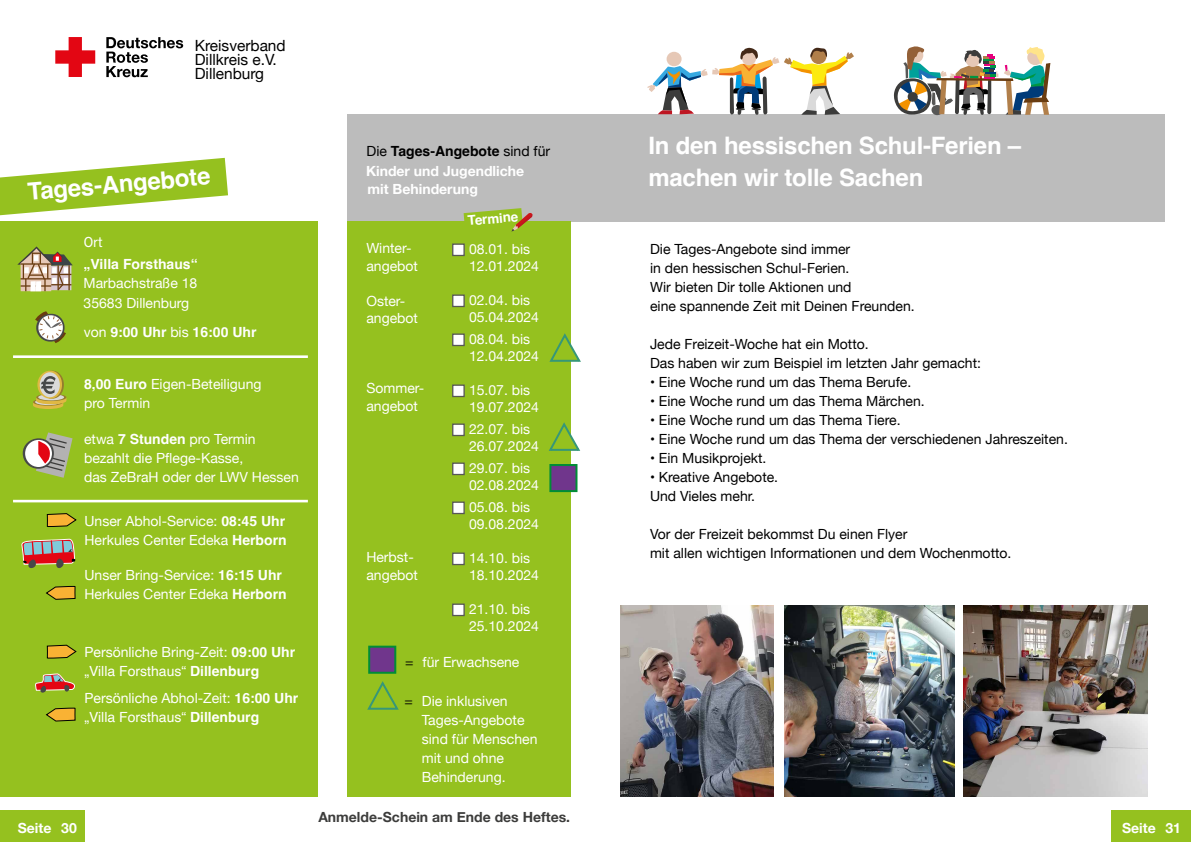
<style>
.page{position:relative;width:1191px;height:842px;background:#fff}
.page>*{position:absolute;margin:0;border:0;box-sizing:border-box;transform-origin:0 0}
.t1{font:700 24px/32px "Helvetica";letter-spacing:-.01em;color:#fff}
.t2{font:15.4px/14.4px "Helvetica Neue";color:#000}
.t3{font:14px/19px "Helvetica Neue";color:#fff}
.t4{font:14px/19px "Helvetica Neue";color:#000}
.t5{font:14px "Helvetica";color:#fff}
.t6{font:700 14px "Helvetica Neue";color:#fff}
.t7{font:700 14px "Helvetica";color:#fff}
.t8{font:700 14px "Helvetica Neue";color:#3c3c3b}
.t9{font:700 14px "Helvetica";color:#000}
.t10{font:14px "Trade Gothic Next LT Pro";color:#fff}
.t11{font:700 13.4px "Helvetica";color:#fff}
.s1{font-family:"Helvetica Neue";font-weight:400}
.s2{font-family:"Helvetica";font-weight:700}
.s3{font-weight:700}
.s4{color:#000}
</style>
<div class="page">
<div style="left:347px;top:114px;width:817px;height:108px;background:#bcbcbc"></div>
<div style="left:347px;top:221px;width:223px;height:575px;background:#95c11f"></div>
<svg style="left:647px;top:47px;width:207px;height:68px"></svg>
<svg style="left:893px;top:46px;width:157px;height:69px"></svg>
<div style="left:452px;top:243px;width:13px;height:13px;background:#fff;border:1px solid #575756"></div>
<div style="left:452px;top:294px;width:13px;height:13px;background:#fff;border:1px solid #575756"></div>
<div style="left:452px;top:333px;width:13px;height:13px;background:#fff;border:1px solid #575756"></div>
<div style="left:452px;top:384px;width:13px;height:13px;background:#fff;border:1px solid #575756"></div>
<div style="left:452px;top:423px;width:13px;height:13px;background:#fff;border:1px solid #575756"></div>
<div style="left:452px;top:462px;width:13px;height:13px;background:#fff;border:1px solid #575756"></div>
<div style="left:452px;top:501px;width:13px;height:13px;background:#fff;border:1px solid #575756"></div>
<div style="left:452px;top:552px;width:13px;height:13px;background:#fff;border:1px solid #575756"></div>
<div style="left:452px;top:603px;width:13px;height:13px;background:#fff;border:1px solid #575756"></div>
<svg style="left:0;top:158px;width:228px;height:57px"></svg>
<svg style="left:463px;top:208px;width:69px;height:24px"></svg>
<svg style="left:55px;top:37px;width:40px;height:40px"></svg>
<svg style="left:106px;top:37px;width:77px;height:40px"></svg>
<div style="left:0;top:221px;width:317px;height:575px;background:#95c11f"></div>
<div style="left:1111px;top:810px;width:80px;height:32px;background:#95c11f"></div>
<div style="left:0;top:810px;width:84px;height:32px;background:#95c11f"></div>
<svg style="left:367px;top:681px;width:32px;height:29px"></svg>
<svg style="left:549px;top:331px;width:32px;height:32px"></svg>
<svg style="left:549px;top:420px;width:32px;height:33px"></svg>
<div style="left:549px;top:464px;width:28px;height:28px;background:#70368c;border:2px solid #008d36"></div>
<div style="left:368px;top:646px;width:28px;height:28px;background:#70368c;border:2px solid #008d36"></div>
<svg style="left:33px;top:371px;width:33px;height:38px"></svg>
<svg style="left:23px;top:438px;width:31px;height:31px"></svg>
<div style="left:25px;top:440px;width:27px;height:27px;background:#fff;border-radius:50%"></div>
<svg style="left:36px;top:432px;width:37px;height:46px"></svg>
<svg style="left:35px;top:311px;width:31px;height:32px"></svg>
<svg style="left:17px;top:246px;width:56px;height:46px"></svg>
<hr style="left:13px;top:355px;width:295px;height:3px;background:#fff">
<hr style="left:13px;top:500px;width:295px;height:2px;background:#fff">
<svg style="left:35px;top:673px;width:40px;height:20px"></svg>
<svg style="left:46px;top:586px;width:30px;height:14px"></svg>
<svg style="left:45px;top:708px;width:31px;height:14px"></svg>
<svg style="left:46px;top:513px;width:31px;height:14px"></svg>
<svg style="left:46px;top:644px;width:31px;height:14px"></svg>
<svg style="left:21px;top:538px;width:55px;height:30px"></svg>
<img style="left:963px;top:606px;width:184px;height:190px">
<img style="left:784px;top:606px;width:170px;height:190px">
<img style="left:621px;top:606px;width:152px;height:190px">
<p class="t2" style="left:195px;top:39px;width:92px">Kreisverband<br>Dillkreis e.V.<br>Dillenburg</p>
<h1 class="t1" style="left:27px;top:179px;width:185px;rotate:-5deg">Tages-Angebote</h1>
<p class="t10" style="left:84px;top:232px;width:21px">Ort</p>
<p class="t7" style="left:84px;top:256px;width:116px">„Villa Forsthaus“</p>
<p class="t3" style="left:84px;top:275px;width:115px">Marbachstraße 18<br>35683 Dillenburg</p>
<p class="t7" style="left:84px;top:323px;width:174px"><span class="s1">von</span> 9:00 Uhr <span class="s1">bis</span> 16:00 Uhr</p>
<p class="t3" style="left:84px;top:375px;width:179px"><span class="s2">8,00 Euro</span> Eigen-Beteiligung pro Termin</p>
<p class="t3" style="left:84px;top:430px;width:216px">etwa <span class="s2">7 Stunden</span> pro Termin bezahlt die Pflege-Kasse,<br>das ZeBraH oder der LWV Hessen</p>
<p class="t3" style="left:84px;top:513px;width:204px">Unser Abhol-Service: <span class="s2">08:45 Uhr<br></span>Herkules Center Edeka <span class="s2">Herborn</span></p>
<p class="t3" style="left:84px;top:567px;width:204px">Unser Bring-Service: <span class="s2">16:15 Uhr<br></span>Herkules Center Edeka <span class="s2">Herborn</span></p>
<p class="t3" style="left:84px;top:644px;width:212px">Persönliche Bring-Zeit: <span class="s2">09:00 Uhr</span></p>
<p class="t5" style="left:84px;top:661px;width:176px">„Villa Forsthaus“ <span class="s3">Dillenburg</span></p>
<p class="t3" style="left:84px;top:690px;width:215px">Persönliche Abhol-Zeit: <span class="s2">16:00 Uhr</span></p>
<p class="t5" style="left:84px;top:707px;width:176px">„Villa Forsthaus“ <span class="s3">Dillenburg</span></p>
<p class="t9" style="left:366px;top:143px;width:185px"><span class="s1">Die</span> Tages-Angebote <span class="s1">sind für</span></p>
<p class="t6" style="left:366px;top:160px;width:160px">Kinder und Jugendliche</p>
<p class="t6" style="left:367px;top:178px;width:112px">mit Behinderung</p>
<p class="t3" style="left:366px;top:240px;width:53px;line-height:17.5px">Winter&shy;angebot</p>
<p class="t3" style="left:366px;top:293px;width:53px;line-height:17.5px">Oster&shy;angebot</p>
<p class="t3" style="left:366px;top:380px;width:59px;line-height:17.5px">Sommer&shy;angebot</p>
<p class="t3" style="left:366px;top:549px;width:53px;line-height:17.5px">Herbst&shy;angebot</p>
<p class="t11" style="left:467px;top:213px;width:52px;rotate:-5deg">Termine</p>
<p class="t3" style="left:469px;top:241px;width:72px;line-height:17px">08.01. bis<br>12.01.2024</p>
<p class="t3" style="left:469px;top:292px;width:72px;line-height:17px">02.04. bis<br>05.04.2024</p>
<p class="t3" style="left:469px;top:331px;width:72px;line-height:17px">08.04. bis<br>12.04.2024</p>
<p class="t3" style="left:469px;top:382px;width:72px;line-height:17px">15.07. bis<br>19.07.2024</p>
<p class="t3" style="left:469px;top:421px;width:72px;line-height:17px">22.07. bis<br>26.07.2024</p>
<p class="t3" style="left:469px;top:460px;width:72px;line-height:17px">29.07. bis<br>02.08.2024</p>
<p class="t3" style="left:469px;top:499px;width:72px;line-height:17px">05.08. bis<br>09.08.2024</p>
<p class="t3" style="left:469px;top:550px;width:72px;line-height:17px">14.10. bis<br>18.10.2024</p>
<p class="t3" style="left:469px;top:601px;width:72px;line-height:17px">21.10. bis<br>25.10.2024</p>
<p class="t3" style="left:405px;top:653px;width:116px"><span class="s4">=</span> für Erwachsene</p>
<p class="t4" style="left:404px;top:693px;width:10px">=</p>
<p class="t3" style="left:422px;top:693px;width:117px">Die inklusiven<br>Tages-Angebote sind für Menschen mit und ohne<br>Behinderung.</p>
<h1 class="t1" style="left:648px;top:132px;width:374px">In den hessischen Schul-Ferien – machen wir tolle Sachen</h1>
<p class="t4" style="left:650px;top:240px;width:266px">Die Tages-Angebote sind immer<br>in den hessischen Schul-Ferien.<br>Wir bieten Dir tolle Aktionen und<br>eine spannende Zeit mit Deinen Freunden.</p>
<p class="t4" style="left:650px;top:335px;width:332px">Jede Freizeit-Woche hat ein Motto.<br>Das haben wir zum Beispiel im letzten Jahr gemacht:</p>
<p class="t4" style="left:650px;top:373px;width:263px">• Eine Woche rund um das Thema Berufe.</p>
<p class="t4" style="left:650px;top:392px;width:276px">• Eine Woche rund um das Thema Märchen.</p>
<p class="t4" style="left:650px;top:411px;width:252px">• Eine Woche rund um das Thema Tiere.</p>
<p class="t4" style="left:650px;top:430px;width:419px">• Eine Woche rund um das Thema der verschiedenen Jahreszeiten.</p>
<p class="t4" style="left:650px;top:449px;width:118px">• Ein Musikprojekt.</p>
<p class="t4" style="left:650px;top:468px;width:130px">• Kreative Angebote.<br>Und Vieles mehr.</p>
<p class="t4" style="left:650px;top:525px;width:363px">Vor der Freizeit bekommst Du einen Flyer<br>mit allen wichtigen Informationen und dem Wochenmotto.</p>
<p class="t8" style="left:318px;top:806px;width:253px">Anmelde-Schein am Ende des Heftes.</p>
<p class="t6" style="left:18px;top:817px;width:60px">Seite 30</p>
<p class="t6" style="left:1122px;top:817px;width:60px">Seite 31</p>
</div>
